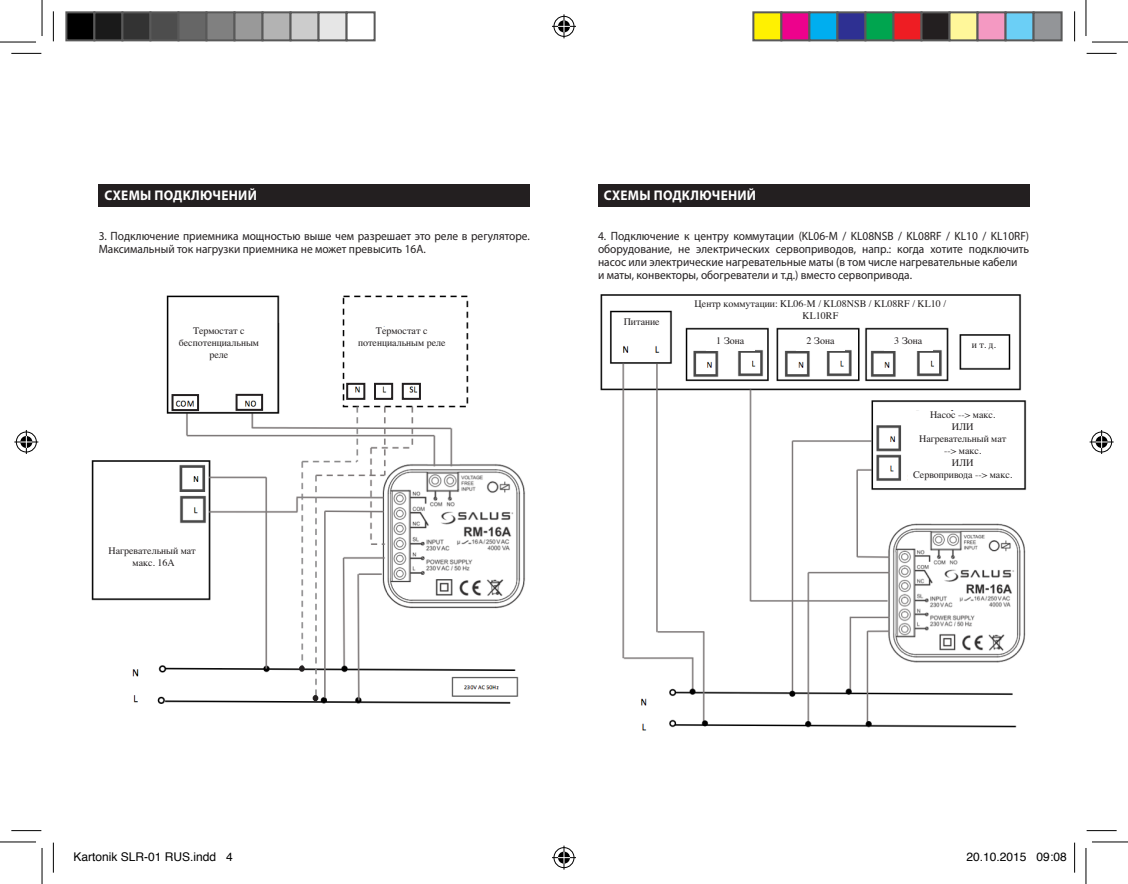
<style>
.page{position:relative;width:1128px;height:884px;background:#fff}
.page>*{position:absolute;margin:0;border:0;box-sizing:border-box;transform-origin:0 0}
.t1{font:700 14px "Myriad Pro";letter-spacing:.02em;color:#fff;scale:.95 1}
.t2{font:12px/13px "Myriad Pro";color:#231f20;scale:.95 1}
.t3{font:12px "Helvetica";color:#000}
.t4{font:10px/12px "Times";color:#231f20;text-align:center}
</style>
<div class="page">
<div style="left:99px;top:184px;width:431px;height:22px;background:#231f20"></div>
<div style="left:598px;top:184px;width:430px;height:22px;background:#231f20"></div>
<img style="left:600px;top:294px;width:427px;height:437px">
<img style="left:91px;top:295px;width:435px;height:409px">
<svg style="left:299px;top:665px;width:5px;height:6px"></svg>
<svg style="left:312px;top:695px;width:6px;height:6px"></svg>
<div style="left:171px;top:394px;width:28px;height:17px;border:2px solid #231f20"></div>
<div style="left:235px;top:394px;width:28px;height:17px;border:2px solid #231f20"></div>
<div style="left:346px;top:383px;width:19px;height:17px;border:2px solid #231f20"></div>
<div style="left:374px;top:383px;width:19px;height:17px;border:2px solid #231f20"></div>
<div style="left:402px;top:383px;width:19px;height:17px;border:2px solid #231f20"></div>
<div style="left:174px;top:327px;width:89px;height:46px;background:#fff"></div>
<svg style="left:174px;top:312px;width:89px;height:15px"></svg>
<div style="left:357px;top:327px;width:89px;height:46px;background:#fff"></div>
<svg style="left:354px;top:312px;width:96px;height:46px"></svg>
<div style="left:98px;top:547px;width:108px;height:46px;background:#fff"></div>
<svg style="left:105px;top:532px;width:95px;height:15px"></svg>
<div style="left:685px;top:299px;width:270px;height:28px;background:#fff"></div>
<div style="left:617px;top:318px;width:49px;height:19px;background:#fff"></div>
<svg style="left:619px;top:309px;width:45px;height:9px"></svg>
<svg style="left:690px;top:294px;width:261px;height:56px"></svg>
<div style="left:963px;top:340px;width:41px;height:17px;background:#fff"></div>
<svg style="left:967px;top:332px;width:33px;height:27px"></svg>
<svg style="left:908px;top:396px;width:109px;height:94px"></svg>
<hr style="left:11px;top:53px;width:30px;height:1px;background:#000">
<hr style="left:1086px;top:53px;width:30px;height:1px;background:#000">
<hr style="left:11px;top:830px;width:30px;height:1px;background:#000">
<hr style="left:1086px;top:830px;width:30px;height:1px;background:#000">
<hr style="left:53px;top:11px;width:1px;height:30px;background:#000">
<hr style="left:53px;top:842px;width:1px;height:30px;background:#000">
<hr style="left:1073px;top:11px;width:1px;height:30px;background:#000">
<hr style="left:1073px;top:842px;width:1px;height:30px;background:#000">
<hr style="left:0;top:42px;width:36px;height:1px;background:#000">
<hr style="left:1091px;top:42px;width:36px;height:1px;background:#000">
<hr style="left:0;top:841px;width:36px;height:1px;background:#000">
<hr style="left:1091px;top:841px;width:36px;height:1px;background:#000">
<hr style="left:42px;top:0;width:1px;height:36px;background:#000">
<hr style="left:42px;top:847px;width:1px;height:36px;background:#000">
<hr style="left:1085px;top:0;width:1px;height:36px;background:#000">
<hr style="left:1085px;top:847px;width:1px;height:36px;background:#000">
<svg style="left:552px;top:14px;width:24px;height:24px"></svg>
<svg style="left:552px;top:845px;width:24px;height:24px"></svg>
<svg style="left:14px;top:430px;width:24px;height:24px"></svg>
<svg style="left:1089px;top:430px;width:24px;height:24px"></svg>
<div style="left:66px;top:12px;width:28px;height:28px;background:#000"></div>
<div style="left:65px;top:11px;width:30px;height:30px;border:2px solid #595959"></div>
<div style="left:94px;top:12px;width:28px;height:28px;background:#1a1a1a"></div>
<div style="left:93px;top:11px;width:30px;height:30px;border:2px solid #595959"></div>
<div style="left:122px;top:12px;width:28px;height:28px;background:#333"></div>
<div style="left:121px;top:11px;width:30px;height:30px;border:2px solid #595959"></div>
<div style="left:150px;top:12px;width:28px;height:28px;background:#4d4d4d"></div>
<div style="left:149px;top:11px;width:30px;height:30px;border:2px solid #595959"></div>
<div style="left:178px;top:12px;width:28px;height:28px;background:#666"></div>
<div style="left:177px;top:11px;width:30px;height:30px;border:2px solid #595959"></div>
<div style="left:206px;top:12px;width:28px;height:28px;background:#808080"></div>
<div style="left:205px;top:11px;width:30px;height:30px;border:2px solid #595959"></div>
<div style="left:234px;top:12px;width:28px;height:28px;background:#999"></div>
<div style="left:233px;top:11px;width:30px;height:30px;border:2px solid #595959"></div>
<div style="left:262px;top:12px;width:28px;height:28px;background:#b3b3b3"></div>
<div style="left:261px;top:11px;width:30px;height:30px;border:2px solid #595959"></div>
<div style="left:290px;top:12px;width:28px;height:28px;background:#ccc"></div>
<div style="left:289px;top:11px;width:30px;height:30px;border:2px solid #595959"></div>
<div style="left:318px;top:12px;width:28px;height:28px;background:#e6e6e6"></div>
<div style="left:317px;top:11px;width:30px;height:30px;border:2px solid #595959"></div>
<div style="left:345px;top:11px;width:30px;height:30px;border:2px solid #595959"></div>
<div style="left:753px;top:12px;width:28px;height:28px;background:#fff101"></div>
<div style="left:752px;top:11px;width:30px;height:30px;border:2px solid #595959"></div>
<div style="left:781px;top:12px;width:28px;height:28px;background:#ed028c"></div>
<div style="left:780px;top:11px;width:30px;height:30px;border:2px solid #595959"></div>
<div style="left:809px;top:12px;width:28px;height:28px;background:#00aeef"></div>
<div style="left:808px;top:11px;width:30px;height:30px;border:2px solid #595959"></div>
<div style="left:837px;top:12px;width:28px;height:28px;background:#2e3092"></div>
<div style="left:836px;top:11px;width:30px;height:30px;border:2px solid #595959"></div>
<div style="left:865px;top:12px;width:28px;height:28px;background:#00a54f"></div>
<div style="left:864px;top:11px;width:30px;height:30px;border:2px solid #595959"></div>
<div style="left:893px;top:12px;width:28px;height:28px;background:#ee1d23"></div>
<div style="left:892px;top:11px;width:30px;height:30px;border:2px solid #595959"></div>
<div style="left:921px;top:12px;width:28px;height:28px;background:#231f20"></div>
<div style="left:920px;top:11px;width:30px;height:30px;border:2px solid #595959"></div>
<div style="left:949px;top:12px;width:28px;height:28px;background:#fff79a"></div>
<div style="left:948px;top:11px;width:30px;height:30px;border:2px solid #595959"></div>
<div style="left:977px;top:12px;width:28px;height:28px;background:#f499c2"></div>
<div style="left:976px;top:11px;width:30px;height:30px;border:2px solid #595959"></div>
<div style="left:1005px;top:12px;width:28px;height:28px;background:#6bcff6"></div>
<div style="left:1004px;top:11px;width:30px;height:30px;border:2px solid #595959"></div>
<div style="left:1033px;top:12px;width:28px;height:28px;background:#939598"></div>
<div style="left:1032px;top:11px;width:30px;height:30px;border:2px solid #595959"></div>
<p class="t1" style="left:104px;top:186px;width:162px">СХЕМЫ ПОДКЛЮЧЕНИЙ</p>
<p class="t1" style="left:603px;top:186px;width:162px">СХЕМЫ ПОДКЛЮЧЕНИЙ</p>
<p class="t2" style="left:99px;top:229px;width:455px">3. Подключение приемника мощностью выше чем разрешает это реле в регуляторе.<br>Максимальный ток нагрузки приемника не может превысить 16А.</p>
<p class="t2" style="left:598px;top:229px;width:455px;text-align:justify">4. Подключение к центру коммутации (KL06-M / KL08NSB / KL08RF / KL10 / KL10RF) оборудование, не электрических сервоприводов, напр.: когда хотите подключить насос или электрические нагревательные маты (в том числе нагревательные кабели</p>
<p class="t2" style="left:598px;top:268px;width:332px">и маты, конвекторы, обогреватели и т.д.) вместо сервопривода.</p>
<p class="t4" style="left:179px;top:324px;width:81px">Термостат с беспотенциальным реле</p>
<p class="t4" style="left:358px;top:324px;width:89px">Термостат с потенциальным реле</p>
<p class="t4" style="left:108px;top:544px;width:89px">Нагревательный мат</p>
<p class="t4" style="left:133px;top:556px;width:44px">макс. 16A</p>
<p class="t4" style="left:623px;top:315px;width:37px">Питание</p>
<p class="t4" style="left:694px;top:297px;width:253px">Центр коммутации: KL06-M / KL08NSB / KL08RF / KL10 /<br>KL10RF</p>
<p class="t4" style="left:716px;top:334px;width:30px">1 Зона</p>
<p class="t4" style="left:806px;top:334px;width:30px">2 Зона</p>
<p class="t4" style="left:894px;top:334px;width:30px">3 Зона</p>
<p class="t4" style="left:971px;top:338px;width:26px">и т. д.</p>
<p class="t4" style="left:929px;top:408px;width:67px">Насос --&gt; макс.</p>
<p class="t4" style="left:951px;top:420px;width:23px">ИЛИ</p>
<p class="t4" style="left:918px;top:432px;width:89px">Нагревательный мат --&gt; макс.</p>
<p class="t4" style="left:951px;top:456px;width:23px">ИЛИ</p>
<p class="t4" style="left:913px;top:468px;width:100px">Сервопривода --&gt; макс.</p>
<p class="t3" style="left:73px;top:847px;width:161px">Kartonik SLR-01 RUS.indd 4</p>
<p class="t3" style="left:966px;top:847px;width:102px">20.10.2015 09:08</p>
</div>
